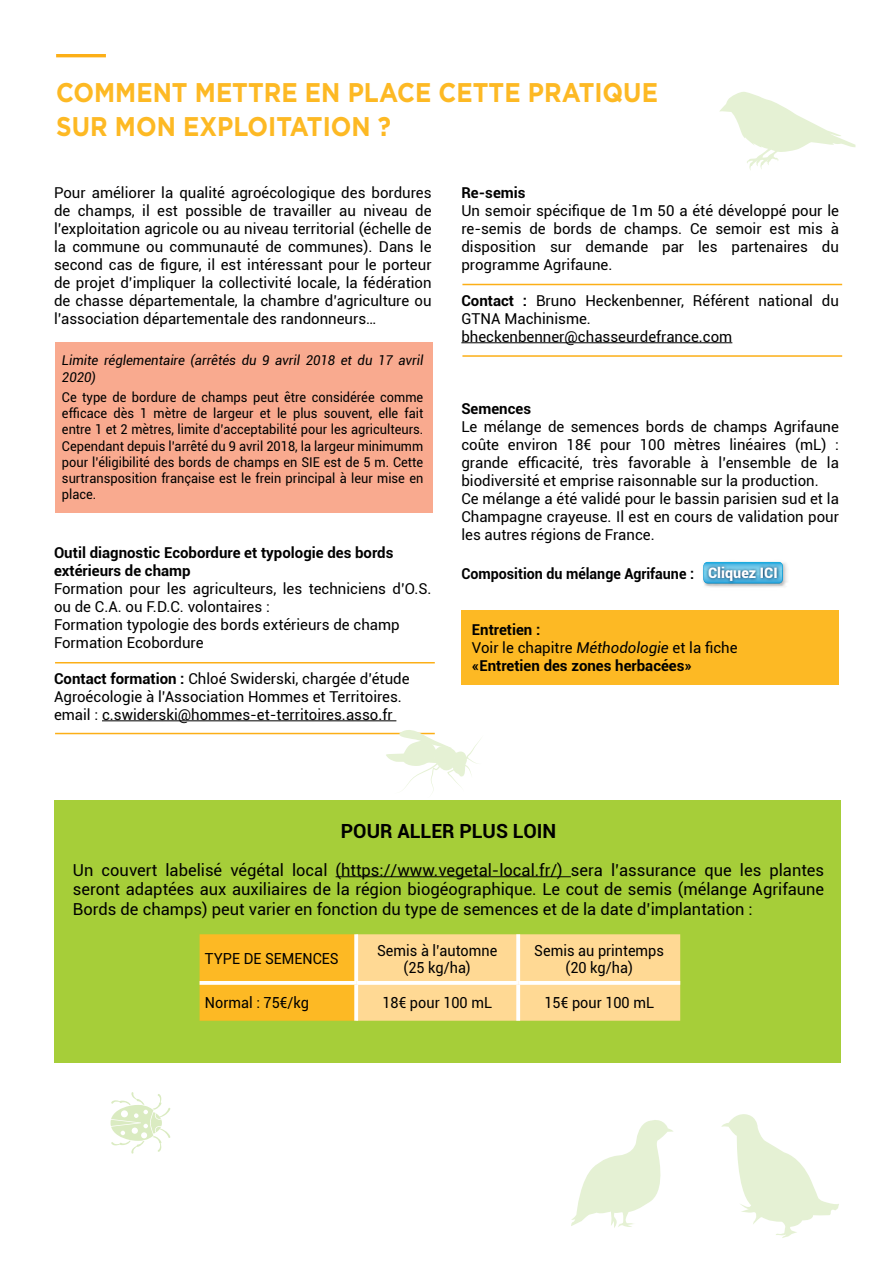
<style>
.page{position:relative;width:893px;height:1263px;background:#fff}
.page>*{position:absolute;margin:0;border:0;box-sizing:border-box;transform-origin:0 0}
.t1{font:700 27px/33.8px "Gotham";color:#fdb924;scale:.9 1}
.t2{font:700 19.5px "Roboto";color:#000}
.t3{font:16.5px/19.5px "Roboto";color:#000;text-align:justify}
.t4{font:15.3px/17.1px "Roboto";color:#000;text-align:center;scale:.95 1}
.t5{font:15px/18px "Roboto";color:#000}
.t6{font:700 15px/18px "Roboto";color:#000}
.t7{font:700 15px "Roboto";color:#000;scale:.95 1}
.t8{font:900 14.4px "Roboto";color:#fff}
.t9{font:13.5px/16.2px "Roboto";color:#000;text-align:justify;scale:.95 1}
.t10{font:italic 13.5px/16.2px "Roboto";color:#000}
.s1{font-weight:700}
.s2{font-weight:400}
.s3{font-weight:400;font-style:italic}
</style>
<div class="page">
<div style="left:54px;top:800px;width:787px;height:263px;background:#a6ce39"></div>
<hr style="left:56px;top:54px;width:50px;height:3px;background:#fcaf17">
<hr style="left:102px;top:720px;width:294px;height:1px;background:#000">
<hr style="left:461px;top:342px;width:271px;height:1px;background:#000">
<div style="left:55px;top:342px;width:378px;height:170px;background:#f9aa8f"></div>
<hr style="left:55px;top:733px;width:380px;height:1px;background:#fcaf17">
<hr style="left:55px;top:662px;width:380px;height:1px;background:#fcaf17">
<hr style="left:462px;top:284px;width:380px;height:1px;background:#fcaf17">
<hr style="left:462px;top:355px;width:380px;height:2px;background:#fcaf17">
<svg style="left:200px;top:934px;width:480px;height:87px;background:#fdce6f"></svg>
<svg style="left:354px;top:934px;width:4px;height:47px"></svg>
<svg style="left:516px;top:934px;width:4px;height:47px"></svg>
<svg style="left:200px;top:981px;width:156px;height:4px"></svg>
<svg style="left:356px;top:981px;width:162px;height:4px"></svg>
<svg style="left:354px;top:985px;width:4px;height:36px"></svg>
<svg style="left:518px;top:981px;width:162px;height:4px"></svg>
<svg style="left:516px;top:985px;width:4px;height:36px"></svg>
<hr style="left:336px;top:876px;width:235px;height:1px;background:#000">
<svg style="left:111px;top:1092px;width:60px;height:62px"></svg>
<svg style="left:386px;top:730px;width:95px;height:63px"></svg>
<svg style="left:719px;top:92px;width:136px;height:78px"></svg>
<svg style="left:721px;top:1114px;width:118px;height:124px"></svg>
<svg style="left:571px;top:1120px;width:102px;height:108px"></svg>
<div style="left:461px;top:610px;width:378px;height:74px;background:#fdb924"></div>
<img style="left:704px;top:561px;width:83px;height:26px">
<svg style="left:703px;top:562px;width:80px;height:22px;background:#4a9fc6"></svg>
<h1 class="t1" style="left:56px;top:76px;width:670px">COMMENT METTRE EN PLACE CETTE PRATIQUE<br>SUR MON EXPLOITATION ?</h1>
<p class="t5" style="left:54px;top:183px;width:379px;text-align:justify">Pour améliorer la qualité agroécologique des bordures de champs, il est possible de travailler au niveau de l’exploitation agricole ou au niveau territorial (échelle de la commune ou communauté de communes). Dans le second cas de figure, il est intéressant pour le porteur de projet d’impliquer la collectivité locale, la fédération de chasse départementale, la chambre d’agriculture ou l’association départementale des randonneurs…</p>
<p class="t10" style="left:62px;top:352px;width:363px">Limite réglementaire (arrêtés du 9 avril 2018 et du 17 avril<br>2020)</p>
<p class="t9" style="left:62px;top:389px;width:382px">Ce type de bordure de champs peut être considérée comme efficace dès 1 mètre de largeur et le plus souvent, elle fait entre 1 et 2 mètres, limite d’acceptabilité pour les agriculteurs.<br>Cependant depuis l’arrêté du 9 avril 2018, la largeur minimumm pour l’éligibilité des bords de champs en SIE est de 5 m. Cette surtransposition française est le frein principal à leur mise en place.</p>
<p class="t6" style="left:54px;top:543px;width:341px">Outil diagnostic Ecobordure et typologie des bords extérieurs de champ</p>
<p class="t5" style="left:54px;top:579px;width:379px">Formation pour les agriculteurs, les techniciens d’O.S. ou de C.A. ou F.D.C. volontaires :<br>Formation typologie des bords extérieurs de champ Formation Ecobordure</p>
<p class="t5" style="left:54px;top:669px;width:357px"><span class="s1">Contact formation :</span> Chloé Swiderski, chargée d’étude<br>Agroécologie à l’Association Hommes et Territoires. email : c.swiderski@hommes-et-territoires.asso.fr</p>
<p class="t6" style="left:461px;top:183px;width:66px">Re-semis</p>
<p class="t5" style="left:461px;top:201px;width:379px;text-align:justify">Un semoir spécifique de 1m 50 a été développé pour le re-semis de bords de champs. Ce semoir est mis à disposition sur demande par les partenaires du programme Agrifaune.</p>
<p class="t5" style="left:461px;top:291px;width:379px"><span class="s1">Contact :</span> Bruno Heckenbenner, Référent national du<br>GTNA Machinisme. bheckenbenner@chasseurdefrance.com</p>
<p class="t6" style="left:461px;top:399px;width:71px">Semences</p>
<p class="t5" style="left:461px;top:417px;width:379px">Le mélange de semences bords de champs Agrifaune coûte environ 18€ pour 100 mètres linéaires (mL) : grande efficacité, très favorable à l’ensemble de la biodiversité et emprise raisonnable sur la production.<br>Ce mélange a été validé pour le bassin parisien sud et la Champagne crayeuse. Il est en cours de validation pour les autres régions de France.</p>
<p class="t7" style="left:461px;top:563px;width:246px">Composition du mélange Agrifaune :</p>
<p class="t8" style="left:708px;top:563px;width:71px">Cliquez ICI</p>
<p class="t6" style="left:472px;top:620px;width:267px">Entretien :<br><span class="s2">Voir le chapitre</span> <span class="s3">Méthodologie</span> <span class="s2">et la fiche </span>«Entretien des zones herbacées»</p>
<h2 class="t2" style="left:341px;top:817px;width:217px">Pour aller plus loin</h2>
<p class="t3" style="left:73px;top:859px;width:753px">Un couvert labelisé végétal local (https://www.vegetal-local.fr/) sera l’assurance que les plantes seront adaptées aux auxiliaires de la région biogéographique. Le cout de semis (mélange Agrifaune Bords de champs) peut varier en fonction du type de semences et de la date d’implantation :</p>
<p class="t4" style="left:205px;top:950px;width:142px">TYPE DE SEMENCES</p>
<p class="t4" style="left:377px;top:941px;width:128px">Semis à l’automne (25 kg/ha)</p>
<p class="t4" style="left:534px;top:941px;width:138px">Semis au printemps (20 kg/ha)</p>
<p class="t4" style="left:205px;top:993px;width:111px">Normal : 75€/kg</p>
<p class="t4" style="left:382px;top:993px;width:117px">18€ pour 100 mL</p>
<p class="t4" style="left:544px;top:993px;width:117px">15€ pour 100 mL</p>
</div>
